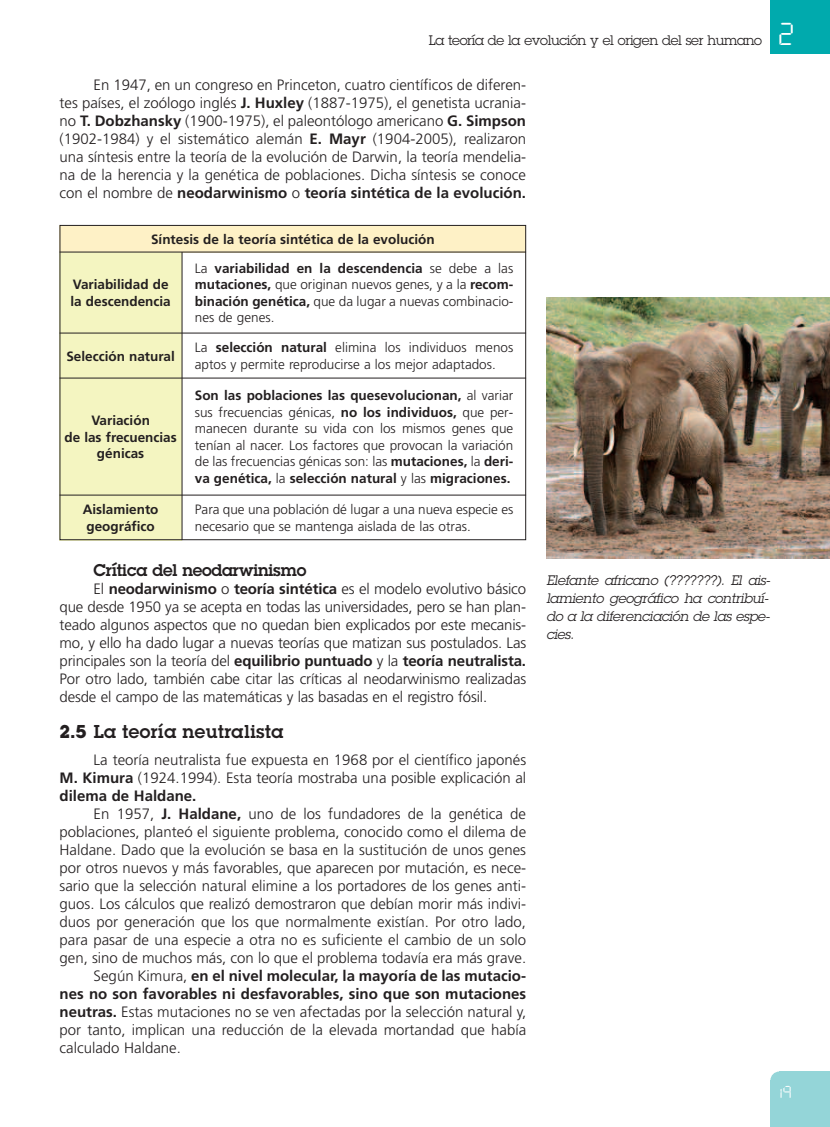
<style>
.page{position:relative;width:830px;height:1127px;background:#fff}
.page>*{position:absolute;margin:0;border:0;box-sizing:border-box;transform-origin:0 0}
.t1{font:33px "LED";color:#fff}
.t2{font:600 19.5px "Lubalin Graph Itc T";color:#231f20}
.t3{font:18px "LED";color:#fff}
.t4{font:600 16.5px "Lubalin Graph";letter-spacing:-.01em;color:#231f20}
.t5{font:300 15px/18px "Frutiger";color:#231f20;text-align:justify}
.t6{font:700 15px "Frutiger";color:#231f20}
.t7{font:300 13.5px/16.5px "Frutiger";color:#231f20;text-align:justify}
.t8{font:700 13.5px/16.5px "Frutiger";color:#231f20}
.t9{font:italic 13.5px/18px "Lubalin Graph";letter-spacing:-.01em;color:#231f20}
.t10{font:13.5px "Lubalin Graph";letter-spacing:-.025em;color:#231f20}
.s1{font-weight:700}
.s2{font-weight:300}
</style>
<div class="page">
<div style="left:770px;top:0;width:59px;height:54px;background:#00aaad"></div>
<div style="left:770px;top:1080px;width:59px;height:47px;background:#94d5d8"></div>
<div style="left:778px;top:1071px;width:51px;height:18px;background:#94d5d8"></div>
<div style="left:770px;top:1071px;width:17px;height:18px;background:#94d5d8;border-radius:50%"></div>
<div style="left:60px;top:225px;width:466px;height:27px;background:#fef1c6"></div>
<div style="left:60px;top:252px;width:121px;height:288px;background:#f4f5c1"></div>
<hr style="left:60px;top:333px;width:466px;height:1px;background:#231f20">
<hr style="left:60px;top:252px;width:466px;height:1px;background:#231f20">
<hr style="left:60px;top:378px;width:466px;height:1px;background:#231f20">
<hr style="left:60px;top:495px;width:466px;height:1px;background:#231f20">
<hr style="left:181px;top:252px;width:1px;height:288px;background:#231f20">
<div style="left:60px;top:225px;width:466px;height:315px;border:1px solid #231f20"></div>
<img style="left:546px;top:297px;width:283px;height:261px">
<p class="t10" style="left:428px;top:32px;width:335px">La teoría de la evolución y el origen del ser humano</p>
<h1 class="t1" style="left:778px;top:14px;width:16px">2</h1>
<p class="t5" style="left:60px;top:77px;width:468px;text-indent:34px">En 1947, en un congreso en Princeton, cuatro científicos de diferen&shy;tes países, el zoólogo inglés <span class="s1">J. Huxley</span> (1887-1975), el genetista ucrania&shy;no <span class="s1">T. Dobzhansky</span> (1900-1975), el paleontólogo americano <span class="s1">G. Simpson </span>(1902-1984) y el sistemático alemán <span class="s1">E. Mayr</span> (1904-2005), realizaron una síntesis entre la teoría de la evolución de Darwin, la teoría mendelia&shy;na de la herencia y la genética de poblaciones. Dicha síntesis se conoce con el nombre de <span class="s1">neodarwinismo</span> o <span class="s1">teoría sintética de la evolución.</span></p>
<p class="t8" style="left:195px;top:225px;width:320px;line-height:29.1px;text-indent:-44px">Síntesis de la teoría sintética de la evolución<br><span class="s2">La</span> variabilidad en la descendencia <span class="s2">se debe a las</span></p>
<p class="t7" style="left:195px;top:277px;width:320px"><span class="s1">mutaciones,</span> que originan nuevos genes, y a la <span class="s1">recom&shy;binación genética,</span> que da lugar a nuevas combinacio&shy;nes de genes.</p>
<p class="t8" style="left:70px;top:278px;width:102px">Variabilidad de la descendencia</p>
<p class="t8" style="left:66px;top:349px;width:110px">Selección natural</p>
<p class="t8" style="left:64px;top:413px;width:114px;text-align:center">Variación<br>de las frecuencias génicas</p>
<p class="t8" style="left:83px;top:503px;width:77px">Aislamiento geográfico</p>
<p class="t7" style="left:195px;top:340px;width:320px">La <span class="s1">selección natural</span> elimina los individuos menos aptos y permite reproducirse a los mejor adaptados.</p>
<p class="t7" style="left:195px;top:388px;width:320px"><span class="s1">Son las poblaciones las quesevolucionan,</span> al variar sus frecuencias génicas, <span class="s1">no los individuos,</span> que per&shy;manecen durante su vida con los mismos genes que tenían al nacer. Los factores que provocan la variación de las frecuencias génicas son: las <span class="s1">mutaciones,</span> la <span class="s1">deri&shy;va genética,</span> la <span class="s1">selección natural</span> y las <span class="s1">migraciones.</span></p>
<p class="t7" style="left:195px;top:502px;width:320px">Para que una población dé lugar a una nueva especie es necesario que se mantenga aislada de las otras.</p>
<p class="t4" style="left:94px;top:561px;width:214px">Crítica del neodarwinismo</p>
<p class="t5" style="left:60px;top:581px;width:468px;text-indent:34px">El <span class="s1">neodarwinismo</span> o <span class="s1">teoría sintética</span> es el modelo evolutivo básico que desde 1950 ya se acepta en todas las universidades, pero se han plan&shy;teado algunos aspectos que no quedan bien explicados por este mecanis&shy;mo, y ello ha dado lugar a nuevas teorías que matizan sus postulados. Las principales son la teoría del <span class="s1">equilibrio puntuado</span> y la <span class="s1">teoría neutralista.<br></span>Por otro lado, también cabe citar las críticas al neodarwinismo realizadas desde el campo de las matemáticas y las basadas en el registro fósil.</p>
<h2 class="t2" style="left:60px;top:720px;width:225px"><span class="s1">2.5</span> La teoría neutralista</h2>
<p class="t5" style="left:60px;top:752px;width:468px;text-indent:34px">La teoría neutralista fue expuesta en 1968 por el científico japonés <span class="s1">M. Kimura</span> (1924.1994). Esta teoría mostraba una posible explicación al <span class="s1">dilema de Haldane.</span></p>
<p class="t5" style="left:94px;top:806px;width:434px">En 1957, <span class="s1">J. Haldane,</span> uno de los fundadores de la genética de</p>
<p class="t5" style="left:60px;top:824px;width:468px">poblaciones, planteó el siguiente problema, conocido como el dilema de</p>
<p class="t5" style="left:60px;top:842px;width:468px">Haldane. Dado que la evolución se basa en la sustitución de unos genes</p>
<p class="t5" style="left:60px;top:860px;width:468px">por otros nuevos y más favorables, que aparecen por mutación, es nece-</p>
<p class="t5" style="left:60px;top:878px;width:468px">sario que la selección natural elimine a los portadores de los genes anti-</p>
<p class="t5" style="left:60px;top:896px;width:468px">guos. Los cálculos que realizó demostraron que debían morir más indivi-</p>
<p class="t5" style="left:60px;top:914px;width:468px">duos por generación que los que normalmente existían. Por otro lado,</p>
<p class="t5" style="left:60px;top:932px;width:468px">para pasar de una especie a otra no es suficiente el cambio de un solo</p>
<p class="t5" style="left:60px;top:950px;width:468px">gen, sino de muchos más, con lo que el problema todavía era más grave.</p>
<p class="t6" style="left:94px;top:970px;width:434px"><span class="s2">Según Kimura,</span> en el nivel molecular, la mayoría de las mutacio-</p>
<p class="t6" style="left:60px;top:988px;width:468px">nes no son favorables ni desfavorables, sino que son mutaciones</p>
<p class="t5" style="left:60px;top:1004px;width:468px"><span class="s1">neutras.</span> Estas mutaciones no se ven afectadas por la selección natural y,</p>
<p class="t5" style="left:60px;top:1022px;width:468px">por tanto, implican una reducción de la elevada mortandad que había</p>
<p class="t5" style="left:60px;top:1040px;width:123px">calculado Haldane.</p>
<p class="t9" style="left:546px;top:571px;width:225px">Elefante africano (???????). El ais&shy;lamiento geográfico ha contribuí&shy;do a la diferenciación de las espe&shy;cies.</p>
<p class="t3" style="left:778px;top:1081px;width:14px">19</p>
</div>
